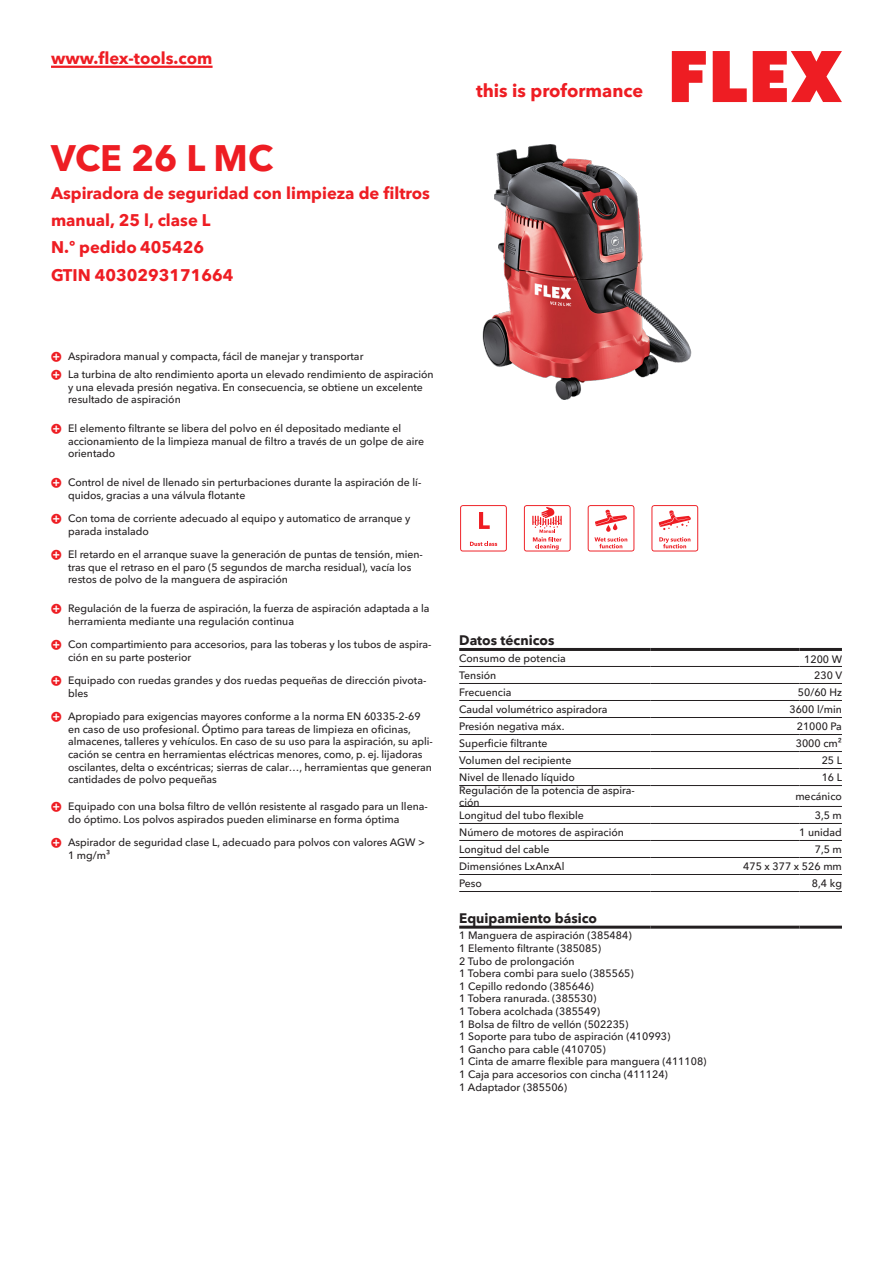
<style>
.page{position:relative;width:893px;height:1263px;background:#fff}
.page>*{position:absolute;margin:0;border:0;box-sizing:border-box;transform-origin:0 0}
.CB_AF_Product-name{font:700 36px "Avenir Next W1 G";color:#ee1d23}
.t1{font:700 18px "Avenir Next W1 G";color:#ee1d23}
.CB_AF_Product-short{font:700 16.5px/27px "Avenir Next W1 G";color:#ee1d23}
.CB_AF_Order-number{font:700 16.5px "Avenir Next W1 G";color:#ee1d23}
.CB_AF_Table-headline{font:700 13.5px "Avenir Next W1 G";color:#231f20}
.CB_AF_Table-specific{font:500 10.5px/12.6px "Avenir Next W1 G";color:#231f20}
</style>
<div class="page">
<svg style="left:672px;top:51px;width:34px;height:51px"></svg>
<svg style="left:713px;top:51px;width:34px;height:51px"></svg>
<svg style="left:753px;top:51px;width:89px;height:51px"></svg>
<hr style="left:51px;top:66px;width:162px;height:2px;background:#ee1d23">
<img style="left:482px;top:144px;width:210px;height:255px">
<hr style="left:459px;top:666px;width:192px;height:1px;background:#231f20">
<hr style="left:651px;top:666px;width:148px;height:1px;background:#231f20">
<hr style="left:799px;top:666px;width:43px;height:1px;background:#231f20">
<hr style="left:459px;top:683px;width:192px;height:1px;background:#231f20">
<hr style="left:651px;top:683px;width:148px;height:1px;background:#231f20">
<hr style="left:799px;top:683px;width:43px;height:1px;background:#231f20">
<hr style="left:459px;top:700px;width:192px;height:1px;background:#231f20">
<hr style="left:651px;top:700px;width:148px;height:1px;background:#231f20">
<hr style="left:799px;top:700px;width:43px;height:1px;background:#231f20">
<hr style="left:459px;top:717px;width:192px;height:1px;background:#231f20">
<hr style="left:651px;top:717px;width:148px;height:1px;background:#231f20">
<hr style="left:799px;top:717px;width:43px;height:1px;background:#231f20">
<hr style="left:459px;top:734px;width:192px;height:1px;background:#231f20">
<hr style="left:651px;top:734px;width:148px;height:1px;background:#231f20">
<hr style="left:799px;top:734px;width:43px;height:1px;background:#231f20">
<hr style="left:459px;top:751px;width:192px;height:1px;background:#231f20">
<hr style="left:651px;top:751px;width:148px;height:1px;background:#231f20">
<hr style="left:799px;top:751px;width:43px;height:1px;background:#231f20">
<hr style="left:459px;top:768px;width:192px;height:1px;background:#231f20">
<hr style="left:651px;top:768px;width:148px;height:1px;background:#231f20">
<hr style="left:799px;top:768px;width:43px;height:1px;background:#231f20">
<hr style="left:459px;top:785px;width:192px;height:1px;background:#231f20">
<hr style="left:651px;top:785px;width:148px;height:1px;background:#231f20">
<hr style="left:799px;top:785px;width:43px;height:1px;background:#231f20">
<hr style="left:459px;top:806px;width:192px;height:1px;background:#231f20">
<hr style="left:651px;top:806px;width:148px;height:1px;background:#231f20">
<hr style="left:799px;top:806px;width:43px;height:1px;background:#231f20">
<hr style="left:459px;top:823px;width:192px;height:1px;background:#231f20">
<hr style="left:651px;top:823px;width:148px;height:1px;background:#231f20">
<hr style="left:799px;top:823px;width:43px;height:1px;background:#231f20">
<hr style="left:459px;top:840px;width:192px;height:1px;background:#231f20">
<hr style="left:651px;top:840px;width:148px;height:1px;background:#231f20">
<hr style="left:799px;top:840px;width:43px;height:1px;background:#231f20">
<hr style="left:459px;top:857px;width:192px;height:1px;background:#231f20">
<hr style="left:651px;top:857px;width:148px;height:1px;background:#231f20">
<hr style="left:799px;top:857px;width:43px;height:1px;background:#231f20">
<hr style="left:459px;top:874px;width:192px;height:1px;background:#231f20">
<hr style="left:651px;top:874px;width:148px;height:1px;background:#231f20">
<hr style="left:799px;top:874px;width:43px;height:1px;background:#231f20">
<hr style="left:459px;top:891px;width:192px;height:1px;background:#231f20">
<hr style="left:651px;top:891px;width:148px;height:1px;background:#231f20">
<hr style="left:799px;top:891px;width:43px;height:1px;background:#231f20">
<hr style="left:459px;top:648px;width:192px;height:3px;background:#231f20">
<hr style="left:651px;top:648px;width:148px;height:3px;background:#231f20">
<hr style="left:799px;top:648px;width:43px;height:3px;background:#231f20">
<hr style="left:459px;top:926px;width:192px;height:3px;background:#231f20">
<hr style="left:651px;top:926px;width:148px;height:3px;background:#231f20">
<hr style="left:799px;top:926px;width:43px;height:3px;background:#231f20">
<svg style="left:460px;top:505px;width:47px;height:46px"></svg>
<svg style="left:524px;top:505px;width:47px;height:46px"></svg>
<svg style="left:588px;top:505px;width:46px;height:46px"></svg>
<svg style="left:651px;top:505px;width:47px;height:46px"></svg>
<h3 class="CB_AF_Product-short" style="left:51px;top:43px;width:163px">www.flex-tools.com</h3>
<p class="CB_AF_Product-name" style="left:51px;top:130px;width:224px">VCE 26 L MC</p>
<p class="CB_AF_Product-short" style="left:51px;top:178px;width:381px">Aspiradora de seguridad con limpieza de filtros manual, 25 l, clase L</p>
<p class="CB_AF_Order-number" style="left:51px;top:234px;width:155px">N.º pedido 405426</p>
<p class="CB_AF_Order-number" style="left:51px;top:262px;width:184px">GTIN 4030293171664</p>
<h2 class="t1" style="left:476px;top:77px;width:169px">this is proformance</h2>
<p class="CB_AF_Table-specific" style="left:68px;top:349px;width:297px">Aspiradora manual y compacta, fácil de manejar y transportar</p>
<p class="CB_AF_Table-specific" style="left:68px;top:367px;width:367px">La turbina de alto rendimiento aporta un elevado rendimiento de aspiración y una elevada presión negativa. En consecuencia, se obtiene un excelente resultado de aspiración</p>
<p class="CB_AF_Table-specific" style="left:68px;top:421px;width:358px">El elemento filtrante se libera del polvo en él depositado mediante el accionamiento de la limpieza manual de filtro a través de un golpe de aire orientado</p>
<p class="CB_AF_Table-specific" style="left:68px;top:475px;width:355px">Control de nivel de llenado sin perturbaciones durante la aspiración de lí&shy;quidos, gracias a una válvula flotante</p>
<p class="CB_AF_Table-specific" style="left:68px;top:511px;width:344px">Con toma de corriente adecuado al equipo y automatico de arranque y parada instalado</p>
<p class="CB_AF_Table-specific" style="left:68px;top:547px;width:356px">El retardo en el arranque suave la generación de puntas de tensión, mien&shy;tras que el retraso en el paro (5 segundos de marcha residual), vacía los restos de polvo de la manguera de aspiración</p>
<p class="CB_AF_Table-specific" style="left:68px;top:601px;width:363px">Regulación de la fuerza de aspiración, la fuerza de aspiración adaptada a la herramienta mediante una regulación continua</p>
<p class="CB_AF_Table-specific" style="left:68px;top:637px;width:365px">Con compartimiento para accesorios, para las toberas y los tubos de aspira&shy;ción en su parte posterior</p>
<p class="CB_AF_Table-specific" style="left:68px;top:673px;width:360px">Equipado con ruedas grandes y dos ruedas pequeñas de dirección pivota&shy;bles</p>
<p class="CB_AF_Table-specific" style="left:68px;top:709px;width:366px">Apropiado para exigencias mayores conforme a la norma EN 60335-2-69 en caso de uso profesional. Óptimo para tareas de limpieza en oficinas, almacenes, talleres y vehículos. En caso de su uso para la aspiración, su apli&shy;cación se centra en herramientas eléctricas menores, como, p. ej. lijadoras oscilantes, delta o excéntricas; sierras de calar…, herramientas que generan cantidades de polvo pequeñas</p>
<p class="CB_AF_Table-specific" style="left:68px;top:799px;width:361px">Equipado con una bolsa filtro de vellón resistente al rasgado para un llena&shy;do óptimo. Los polvos aspirados pueden eliminarse en forma óptima</p>
<p class="CB_AF_Table-specific" style="left:68px;top:835px;width:359px">Aspirador de seguridad clase L, adecuado para polvos con valores AGW &gt;<br>1 mg/m³</p>
<p class="CB_AF_Table-headline" style="left:459px;top:630px;width:97px">Datos técnicos</p>
<p class="CB_AF_Table-specific" style="left:459px;top:651px;width:108px">Consumo de potencia</p>
<p class="CB_AF_Table-specific" style="left:804px;top:652px;width:39px">1200 W</p>
<p class="CB_AF_Table-specific" style="left:459px;top:668px;width:38px">Tensión</p>
<p class="CB_AF_Table-specific" style="left:814px;top:668px;width:29px">230 V</p>
<p class="CB_AF_Table-specific" style="left:459px;top:685px;width:54px">Frecuencia</p>
<p class="CB_AF_Table-specific" style="left:798px;top:685px;width:46px">50/60 Hz</p>
<p class="CB_AF_Table-specific" style="left:459px;top:702px;width:150px">Caudal volumétrico aspiradora</p>
<p class="CB_AF_Table-specific" style="left:789px;top:702px;width:54px">3600 l/min</p>
<p class="CB_AF_Table-specific" style="left:459px;top:719px;width:107px">Presión negativa máx.</p>
<p class="CB_AF_Table-specific" style="left:797px;top:719px;width:47px">21000 Pa</p>
<p class="CB_AF_Table-specific" style="left:459px;top:736px;width:90px">Superficie filtrante</p>
<p class="CB_AF_Table-specific" style="left:796px;top:736px;width:48px">3000 cm²</p>
<p class="CB_AF_Table-specific" style="left:459px;top:753px;width:114px">Volumen del recipiente</p>
<p class="CB_AF_Table-specific" style="left:822px;top:753px;width:22px">25 L</p>
<p class="CB_AF_Table-specific" style="left:459px;top:770px;width:117px">Nivel de llenado líquido</p>
<p class="CB_AF_Table-specific" style="left:822px;top:770px;width:22px">16 L</p>
<p class="CB_AF_Table-specific" style="left:459px;top:783px;width:177px">Regulación de la potencia de aspira&shy;ción</p>
<p class="CB_AF_Table-specific" style="left:795px;top:789px;width:48px">mecánico</p>
<p class="CB_AF_Table-specific" style="left:459px;top:808px;width:126px">Longitud del tubo flexible</p>
<p class="CB_AF_Table-specific" style="left:815px;top:808px;width:29px">3,5 m</p>
<p class="CB_AF_Table-specific" style="left:459px;top:825px;width:166px">Número de motores de aspiración</p>
<p class="CB_AF_Table-specific" style="left:799px;top:825px;width:44px">1 unidad</p>
<p class="CB_AF_Table-specific" style="left:459px;top:842px;width:92px">Longitud del cable</p>
<p class="CB_AF_Table-specific" style="left:815px;top:842px;width:29px">7,5 m</p>
<p class="CB_AF_Table-specific" style="left:459px;top:859px;width:107px">Dimensiónes LxAnxAl</p>
<p class="CB_AF_Table-specific" style="left:743px;top:859px;width:100px">475 x 377 x 526 mm</p>
<p class="CB_AF_Table-specific" style="left:459px;top:876px;width:24px">Peso</p>
<p class="CB_AF_Table-specific" style="left:812px;top:876px;width:32px">8,4 kg</p>
<p class="CB_AF_Table-headline" style="left:459px;top:907px;width:139px">Equipamiento básico</p>
<p class="CB_AF_Table-specific" style="left:459px;top:928px;width:249px">1 Manguera de aspiración (385484)<br>1 Elemento filtrante (385085)<br>2 Tubo de prolongación<br>1 Tobera combi para suelo (385565)<br>1 Cepillo redondo (385646)<br>1 Tobera ranurada. (385530)<br>1 Tobera acolchada (385549)<br>1 Bolsa de filtro de vellón (502235)<br>1 Soporte para tubo de aspiración (410993)<br>1 Gancho para cable (410705)<br>1 Cinta de amarre flexible para manguera (411108)<br>1 Caja para accesorios con cincha (411124)<br>1 Adaptador (385506)</p>
</div>
